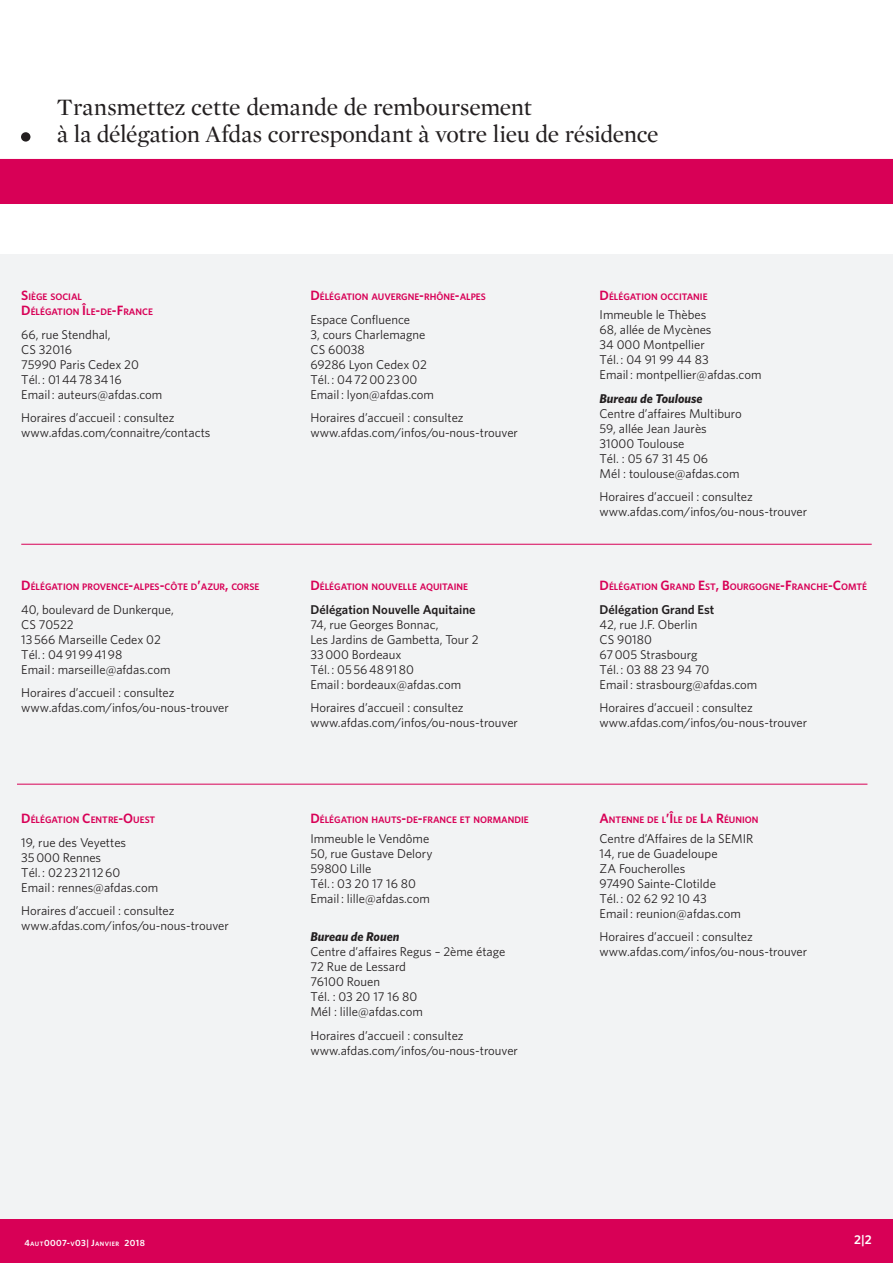
<style>
.page{position:relative;width:893px;height:1263px;background:#fff}
.page>*{position:absolute;margin:0;border:0;box-sizing:border-box;transform-origin:0 0}
.t1{font:90px "Afdas";color:#231f20}
.A_COMPLETER{font:24px/27px "Mercury Display";letter-spacing:-.01em;color:#231f20}
.COURANT_TABLEAU{font:12.75px/15px "Whitney";color:#231f20}
.COURANT_TABLEAU-2{font:italic 700 12.75px "Whitney";color:#231f20}
.COURANT_TABLEAU-3{font:600 12.75px "Whitney";color:#231f20}
.PAGINATION{font:600 12.75px "Whitney";color:#fff}
.COURANT_TABLEAU-4{font:600 9.45px/15px "Whitney";color:#d80056}
.ISO{font:600 9px "Whitney";letter-spacing:.05em;color:#fff}
.s1{font-size:13.5px}
.s2{font-weight:600}
.s3{font-size:6.3px}
</style>
<div class="page">
<div style="left:0;top:254px;width:893px;height:973px;background:#f2f3f4"></div>
<div style="left:0;top:1219px;width:893px;height:44px;background:#d80056"></div>
<div style="left:0;top:159px;width:893px;height:45px;background:#d80056"></div>
<hr style="left:21px;top:544px;width:851px;height:1px;background:#d80056">
<hr style="left:17px;top:784px;width:850px;height:1px;background:#d80056">
<p class="t1" style="left:14px;top:73px;width:25px">.</p>
<p class="A_COMPLETER" style="left:57px;top:92px;width:603px">Transmettez cette demande de remboursement<br>à la délégation Afdas correspondant à votre lieu de résidence</p>
<p class="COURANT_TABLEAU-4" style="left:21px;top:289px;width:133px"><span class="s1">S</span>IÈGE SOCIAL<br><span class="s1">D</span>ÉLÉGATION <span class="s1">Î</span>LE<span class="s1">-</span>DE<span class="s1">-F</span>RANCE</p>
<p class="COURANT_TABLEAU" style="left:21px;top:326px;width:143px">66, rue Stendhal,<br>CS 32016<br>75990 Paris Cedex 20<br>Tél. : 0144783416<br>Email : auteurs@afdas.com</p>
<p class="COURANT_TABLEAU" style="left:21px;top:410px;width:155px">Horaires d’accueil : consultez</p>
<p class="COURANT_TABLEAU" style="left:21px;top:425px;width:191px">www.afdas.com/connaitre/contacts</p>
<p class="COURANT_TABLEAU-4" style="left:310px;top:289px;width:176px"><span class="s1">D</span>ÉLÉGATION AUVERGNE<span class="s1">-</span>RHÔNE<span class="s1">-</span>ALPES</p>
<p class="COURANT_TABLEAU" style="left:310px;top:311px;width:125px">Espace Confluence<br>3, cours Charlemagne<br>CS 60038<br>69286 Lyon Cedex 02<br>Tél. : 0472002300<br>Email : lyon@afdas.com</p>
<p class="COURANT_TABLEAU" style="left:310px;top:410px;width:155px">Horaires d’accueil : consultez</p>
<p class="COURANT_TABLEAU" style="left:310px;top:425px;width:209px">www.afdas.com/infos/ou-nous-trouver</p>
<p class="COURANT_TABLEAU-4" style="left:21px;top:579px;width:240px"><span class="s1">D</span>ÉLÉGATION PROVENCE<span class="s1">-</span>ALPES<span class="s1">-</span>CÔTE D<span class="s1">’</span>AZUR<span class="s1">,</span> CORSE</p>
<p class="COURANT_TABLEAU" style="left:21px;top:602px;width:154px">40, boulevard de Dunkerque,<br>CS 70522<br>13566 Marseille Cedex 02<br>Tél. : 0491994198<br>Email : marseille@afdas.com</p>
<p class="COURANT_TABLEAU" style="left:21px;top:685px;width:155px">Horaires d’accueil : consultez</p>
<p class="COURANT_TABLEAU" style="left:21px;top:700px;width:209px">www.afdas.com/infos/ou-nous-trouver</p>
<p class="COURANT_TABLEAU-4" style="left:21px;top:812px;width:136px"><span class="s1">D</span>ÉLÉGATION <span class="s1">C</span>ENTRE<span class="s1">-O</span>UEST</p>
<p class="COURANT_TABLEAU" style="left:21px;top:835px;width:138px">19, rue des Veyettes<br>35000 Rennes<br>Tél. : 0223211260<br>Email : rennes@afdas.com</p>
<p class="COURANT_TABLEAU" style="left:21px;top:903px;width:155px">Horaires d’accueil : consultez</p>
<p class="COURANT_TABLEAU" style="left:21px;top:918px;width:209px">www.afdas.com/infos/ou-nous-trouver</p>
<p class="COURANT_TABLEAU-4" style="left:310px;top:579px;width:159px"><span class="s1">D</span>ÉLÉGATION NOUVELLE AQUITAINE</p>
<p class="COURANT_TABLEAU-3" style="left:310px;top:602px;width:167px">Délégation Nouvelle Aquitaine</p>
<p class="COURANT_TABLEAU" style="left:310px;top:617px;width:170px">74, rue Georges Bonnac,<br>Les Jardins de Gambetta, Tour 2<br>33000 Bordeaux<br>Tél. : 0556489180<br>Email : bordeaux@afdas.com</p>
<p class="COURANT_TABLEAU" style="left:310px;top:700px;width:155px">Horaires d’accueil : consultez</p>
<p class="COURANT_TABLEAU" style="left:310px;top:715px;width:209px">www.afdas.com/infos/ou-nous-trouver</p>
<p class="COURANT_TABLEAU-4" style="left:310px;top:812px;width:220px"><span class="s1">D</span>ÉLÉGATION HAUTS<span class="s1">-</span>DE<span class="s1">-</span>FRANCE ET NORMANDIE</p>
<p class="COURANT_TABLEAU" style="left:310px;top:830px;width:124px">Immeuble le Vendôme<br>50, rue Gustave Delory<br>59800 Lille<br>Tél. : 03 20 17 16 80<br>Email : lille@afdas.com</p>
<p class="COURANT_TABLEAU-2" style="left:310px;top:929px;width:90px">Bureau de Rouen</p>
<p class="COURANT_TABLEAU" style="left:310px;top:944px;width:196px">Centre d’affaires Regus – 2ème étage</p>
<p class="COURANT_TABLEAU" style="left:310px;top:959px;width:97px">72 Rue de Lessard</p>
<p class="COURANT_TABLEAU" style="left:310px;top:974px;width:71px">76100 Rouen</p>
<p class="COURANT_TABLEAU" style="left:310px;top:989px;width:108px">Tél. : 03 20 17 16 80</p>
<p class="COURANT_TABLEAU" style="left:310px;top:1004px;width:114px">Mél : lille@afdas.com</p>
<p class="COURANT_TABLEAU" style="left:310px;top:1027px;width:155px">Horaires d’accueil : consultez</p>
<p class="COURANT_TABLEAU" style="left:310px;top:1042px;width:209px">www.afdas.com/infos/ou-nous-trouver</p>
<p class="COURANT_TABLEAU-4" style="left:600px;top:289px;width:109px"><span class="s1">D</span>ÉLÉGATION OCCITANIE</p>
<p class="COURANT_TABLEAU" style="left:600px;top:307px;width:108px">Immeuble le Thèbes</p>
<p class="COURANT_TABLEAU" style="left:600px;top:322px;width:113px">68, allée de Mycènes</p>
<p class="COURANT_TABLEAU" style="left:600px;top:337px;width:107px">34 000 Montpellier</p>
<p class="COURANT_TABLEAU" style="left:600px;top:352px;width:111px">Tél. : 04 91 99 44 83</p>
<p class="COURANT_TABLEAU" style="left:600px;top:367px;width:163px">Email : montpellier@afdas.com</p>
<p class="COURANT_TABLEAU-2" style="left:600px;top:391px;width:105px">Bureau de Toulouse</p>
<p class="COURANT_TABLEAU" style="left:600px;top:406px;width:144px">Centre d’affaires Multiburo</p>
<p class="COURANT_TABLEAU" style="left:600px;top:421px;width:109px">59, allée Jean Jaurès</p>
<p class="COURANT_TABLEAU" style="left:600px;top:436px;width:86px">31000 Toulouse</p>
<p class="COURANT_TABLEAU" style="left:600px;top:451px;width:110px">Tél. : 05 67 31 45 06</p>
<p class="COURANT_TABLEAU" style="left:600px;top:466px;width:141px">Mél : toulouse@afdas.com</p>
<p class="COURANT_TABLEAU" style="left:600px;top:489px;width:155px">Horaires d’accueil : consultez</p>
<p class="COURANT_TABLEAU" style="left:600px;top:504px;width:209px">www.afdas.com/infos/ou-nous-trouver</p>
<p class="COURANT_TABLEAU-4" style="left:600px;top:579px;width:269px"><span class="s1">D</span>ÉLÉGATION <span class="s1">G</span>RAND <span class="s1">E</span>ST<span class="s1">, B</span>OURGOGNE<span class="s1">-F</span>RANCHE<span class="s1">-C</span>OMTÉ</p>
<p class="COURANT_TABLEAU" style="left:600px;top:602px;width:159px"><span class="s2">Délégation Grand Est<br></span>42, rue J.F. Oberlin<br>CS 90180<br>67005 Strasbourg<br>Tél. : 03 88 23 94 70<br>Email : strasbourg@afdas.com</p>
<p class="COURANT_TABLEAU" style="left:600px;top:700px;width:155px">Horaires d’accueil : consultez</p>
<p class="COURANT_TABLEAU" style="left:600px;top:715px;width:209px">www.afdas.com/infos/ou-nous-trouver</p>
<p class="COURANT_TABLEAU-4" style="left:600px;top:812px;width:160px"><span class="s1">A</span>NTENNE DE L<span class="s1">’Î</span>LE DE <span class="s1">L</span>A <span class="s1">R</span>ÉUNION</p>
<p class="COURANT_TABLEAU" style="left:600px;top:830px;width:155px">Centre d’Affaires de la SEMIR<br>14, rue de Guadeloupe<br>ZA Foucherolles<br>97490 Sainte-Clotilde<br>Tél. : 02 62 92 10 43<br>Email : reunion@afdas.com</p>
<p class="COURANT_TABLEAU" style="left:600px;top:929px;width:155px">Horaires d’accueil : consultez</p>
<p class="COURANT_TABLEAU" style="left:600px;top:944px;width:209px">www.afdas.com/infos/ou-nous-trouver</p>
<p class="ISO" style="left:24px;top:1237px;width:122px">4<span class="s3">AUT</span>0007-<span class="s3">V</span>03| J<span class="s3">ANVIER</span> 2018</p>
<p class="PAGINATION" style="left:854px;top:1231px;width:19px">2|2</p>
</div>
